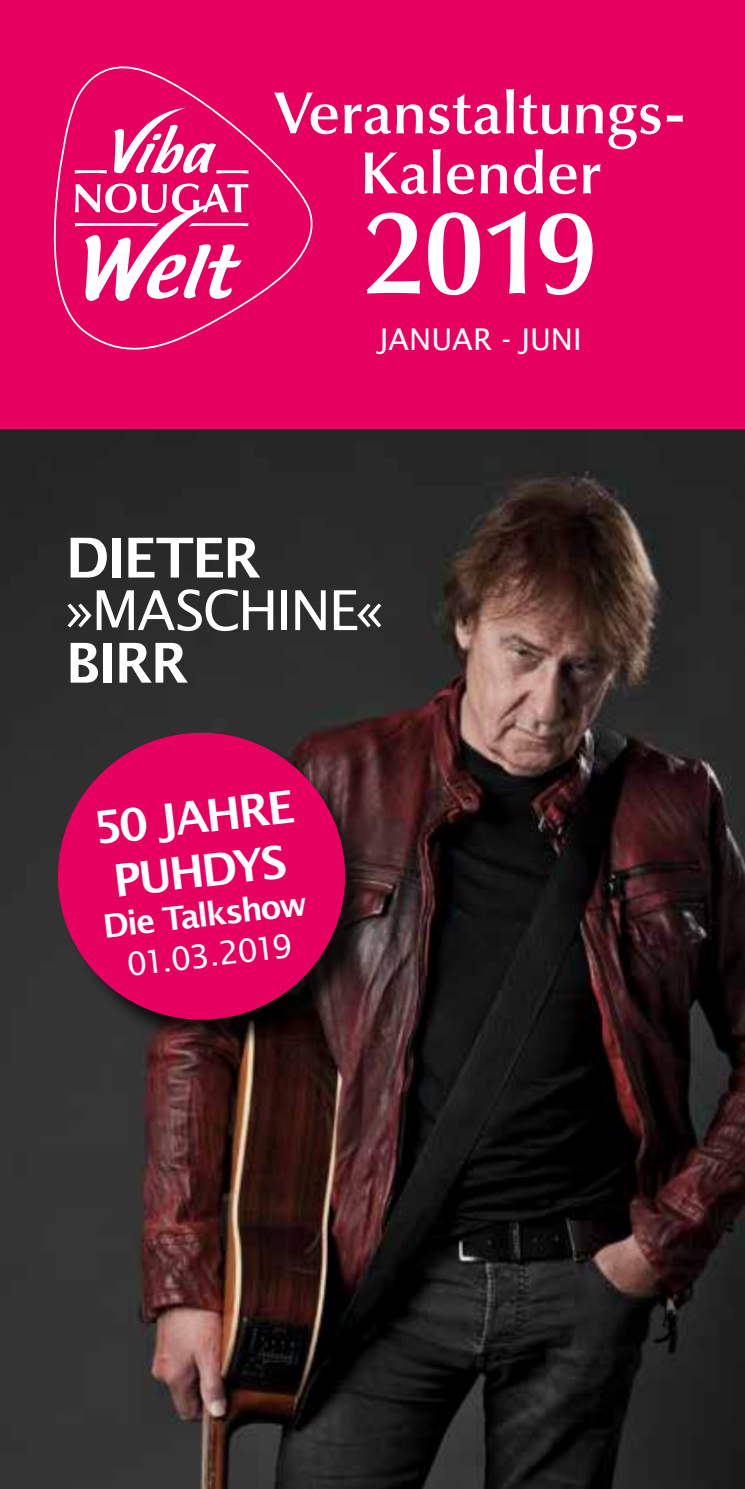
<style>
.page{position:relative;width:745px;height:1489px;background:#fff}
.page>*{position:absolute;margin:0;border:0;box-sizing:border-box;transform-origin:0 0}
.t1{font:600 120px "Optima LT Pro";color:#fff}
.t2{font:600 60px/60px "Optima LT Pro";color:#fff;text-align:center}
.t3{font:600 55px "Lucida Sans";letter-spacing:-.035em;color:#fff}
.t4{font:55px "Lucida Sans";letter-spacing:-.035em;color:#fff}
.t5{font:600 45px/54px "Lucida Sans";color:#fff}
.t6{font:600 32.5px "Lucida Sans";color:#fff}
.t7{font:32.5px "Lucida Sans";color:#fff}
.t8{font:30px "Lucida Sans";color:#fff}
</style>
<div class="page">
<img style="left:0;top:428px;width:744px;height:1060px">
<div style="left:0;top:0;width:744px;height:428px;background:#e60060"></div>
<svg style="left:53px;top:66px;width:260px;height:284px"></svg>
<svg style="left:74px;top:170px;width:33px;height:3px"></svg>
<svg style="left:114px;top:108px;width:134px;height:66px"></svg>
<svg style="left:75px;top:183px;width:173px;height:118px"></svg>
<div style="left:62px;top:736px;width:314px;height:314px;background:#000;opacity:.75"></div>
<div style="left:58px;top:732px;width:287px;height:287px;background:#e60060;border-radius:50%"></div>
<p class="t2" style="left:274px;top:82px;width:414px">Veranstaltungs-<br>Kalender</p>
<h1 class="t1" style="left:363px;top:177px;width:236px">2019</h1>
<p class="t8" style="left:379px;top:322px;width:204px">JANUAR - JUNI</p>
<p class="t3" style="left:66px;top:526px;width:197px">DIETER</p>
<p class="t4" style="left:66px;top:579px;width:319px">»MASCHINE«</p>
<p class="t3" style="left:66px;top:631px;width:124px">BIRR</p>
<p class="t5" style="left:90px;top:802px;width:203px;rotate:-7deg">50 JAHRE<br>PUHDYS</p>
<p class="t6" style="left:101px;top:907px;width:207px;rotate:-6deg">Die Talkshow</p>
<p class="t7" style="left:125px;top:945px;width:168px;rotate:-6deg">01.03.2019</p>
</div>
